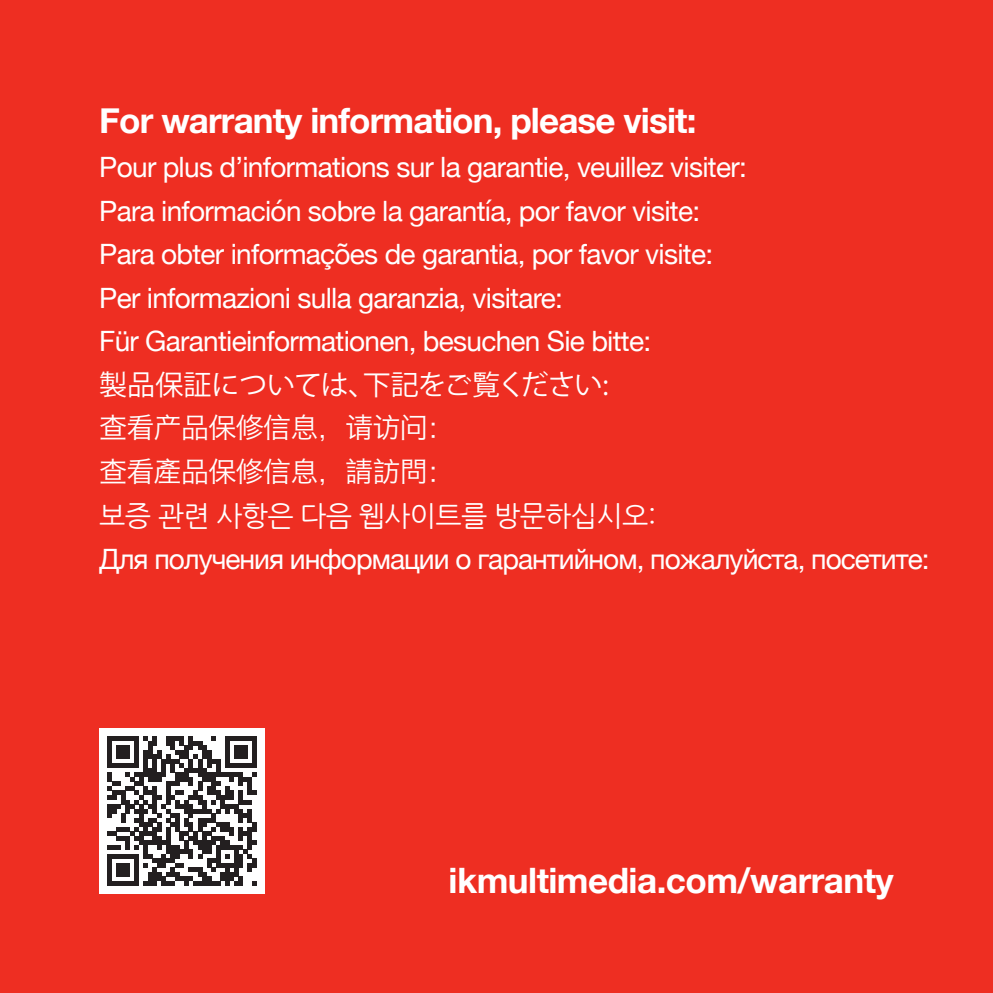
<style>
.page{position:relative;width:993px;height:993px;background:#fff}
.page>*{position:absolute;margin:0;border:0;box-sizing:border-box;transform-origin:0 0}
.t1{font:700 35px "Helvetica Neue";letter-spacing:-.025em;color:#fff}
.t2{font:28px "Helvetica Neue";letter-spacing:-.025em;color:#fff}
.t3{font:28px "Hiragino Sans GB W3";letter-spacing:-.025em;color:#fff}
.t4{font:28px "Nanum Gothic";letter-spacing:-.025em;color:#fff}
.t5{font:28px "Koz Go Pro";letter-spacing:-.015em;color:#fff}
</style>
<div class="page">
<div style="left:0;top:0;width:992px;height:992px;background:#ee2e22"></div>
<div style="left:99px;top:728px;width:165px;height:165px;background:#fff"></div>
<svg style="left:107px;top:736px;width:149px;height:149px"></svg>
<p class="t1" style="left:99px;top:93px;width:598px">For warranty information, please visit:</p>
<p class="t2" style="left:99px;top:147px;width:648px">Pour plus d’informations sur la garantie, veuillez visiter:</p>
<p class="t2" style="left:99px;top:190px;width:602px">Para información sobre la garantía, por favor visite:</p>
<p class="t2" style="left:99px;top:234px;width:615px">Para obter informações de garantia, por favor visite:</p>
<p class="t2" style="left:99px;top:277px;width:465px">Per informazioni sulla garanzia, visitare:</p>
<p class="t2" style="left:99px;top:321px;width:553px">Für Garantieinformationen, besuchen Sie bitte:</p>
<p class="t5" style="left:99px;top:366px;width:510px">製品保証については、下記をご覧ください:</p>
<p class="t3" style="left:99px;top:410px;width:357px">查看产品保修信息，请访问：</p>
<p class="t3" style="left:99px;top:454px;width:357px">查看產品保修信息，請訪問：</p>
<p class="t4" style="left:99px;top:503px;width:558px">보증 관련 사항은 다음 웹사이트를 방문하십시오:</p>
<p class="t2" style="left:99px;top:538px;width:831px">Для получения информации о гарантийном, пожалуйста, посетите:</p>
<p class="t1" style="left:448px;top:853px;width:446px">ikmultimedia.com/warranty</p>
</div>
